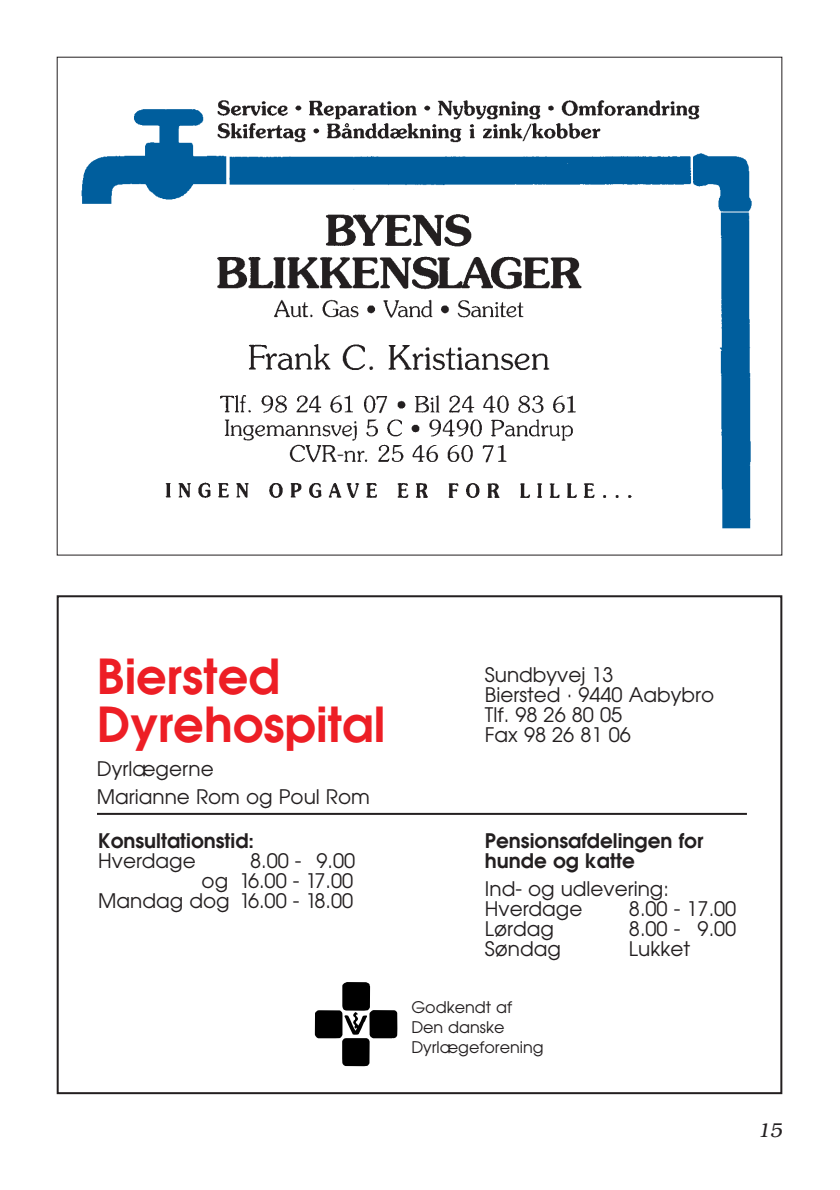
<style>
.page{position:relative;width:840px;height:1190px;background:#fff}
.page>*{position:absolute;margin:0;border:0;box-sizing:border-box;transform-origin:0 0}
.t1{font:600 48px/48px "Avant Garde";color:#ed1e25}
.t2{font:20px/20px "Avant Garde";color:#231f20}
.t3{font:600 20px/20px "Avant Garde";color:#231f20}
.t4{font:italic 300 20px "Bookman";color:#231f20}
.t5{font:16px/20px "Avant Garde";color:#231f20}
.s1{color:#fff}
</style>
<div class="page">
<div style="left:57px;top:595px;width:725px;height:499px;border:2px solid #231f20"></div>
<hr style="left:97px;top:813px;width:650px;height:2px;background:#231f20">
<svg style="left:315px;top:982px;width:83px;height:84px"></svg>
<img style="left:81px;top:109px;width:671px;height:420px">
<img style="left:146px;top:207px;width:512px;height:315px">
<img style="left:210px;top:100px;width:542px;height:47px">
<h1 class="t1" style="left:97px;top:657px;width:290px">Biersted<br>Dyrehospital</h1>
<p class="t2" style="left:97px;top:756px;width:275px;line-height:28px">Dyrlægerne<br>Marianne Rom og Poul Rom</p>
<p class="t3" style="left:98px;top:832px;width:157px">Konsultationstid:</p>
<p class="t2" style="left:98px;top:852px;width:99px">Hverdage</p>
<p class="t2" style="left:98px;top:852px;width:259px;text-align:right"><span class="s1">1</span>8.00 - <span class="s1">1</span>9.00<br>og 16.00 - 17.00<br>Mandag dog 16.00 - 18.00</p>
<p class="t2" style="left:485px;top:667px;width:231px">Sundbyvej 13<br>Biersted · 9440 Aabybro<br>Tlf. 98 26 80 05<br>Fax 98 26 81 06</p>
<p class="t3" style="left:485px;top:832px;width:220px">Pensionsafdelingen for hunde og katte</p>
<p class="t2" style="left:485px;top:880px;width:185px">Ind- og udlevering:<br>Hverdage</p>
<p class="t2" style="left:629px;top:900px;width:109px">8.00 - 17.00</p>
<p class="t2" style="left:485px;top:920px;width:71px">Lørdag</p>
<p class="t2" style="left:629px;top:920px;width:109px">8.00 - <span class="s1">1</span>9.00</p>
<p class="t2" style="left:485px;top:940px;width:78px">Søndag</p>
<p class="t2" style="left:629px;top:940px;width:63px">Lukket</p>
<p class="t5" style="left:411px;top:999px;width:134px">Godkendt af<br>Den danske<br>Dyrlægeforening</p>
<p class="t4" style="left:758px;top:1123px;width:26px">15</p>
</div>
